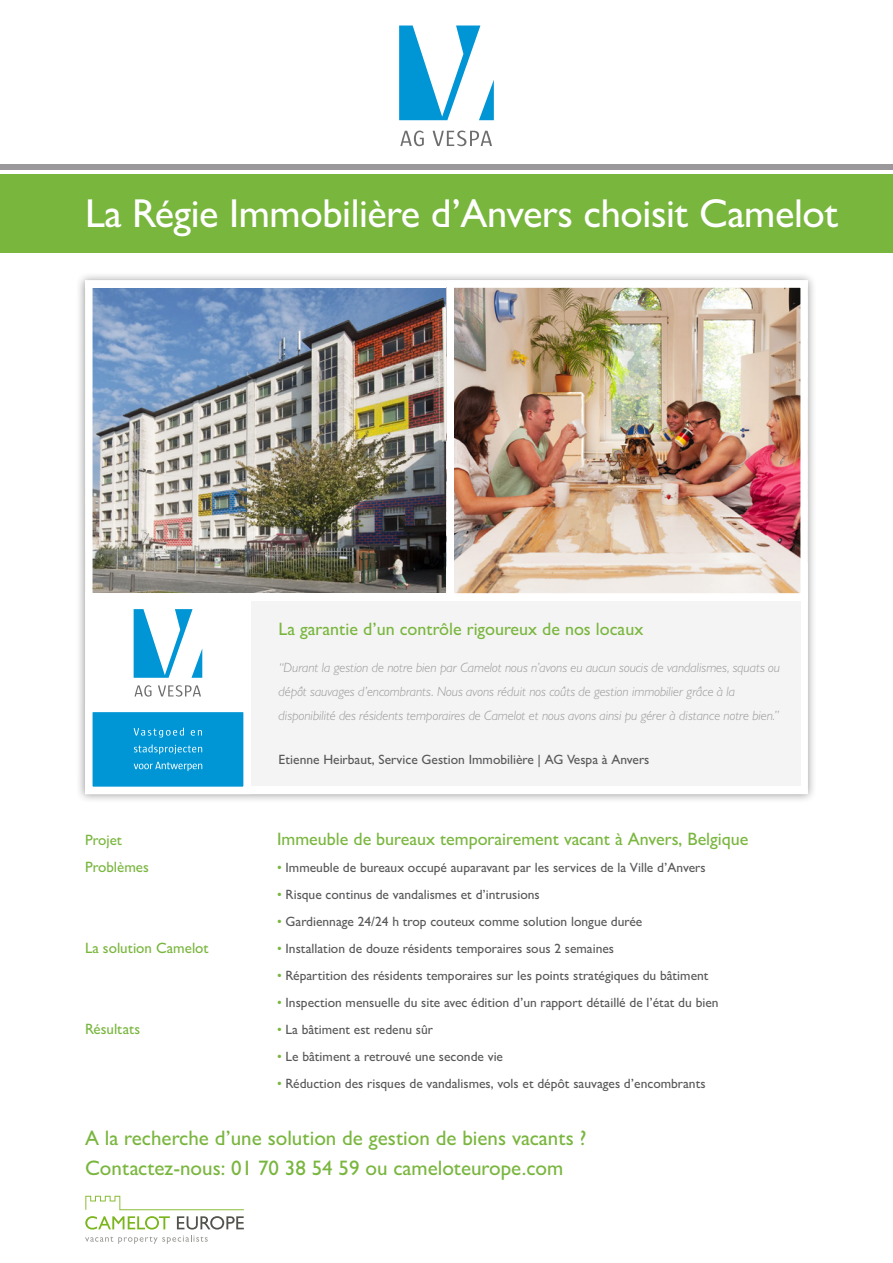
<style>
.page{position:relative;width:893px;height:1263px;background:#fff}
.page>*{position:absolute;margin:0;border:0;box-sizing:border-box;transform-origin:0 0}
.t1{font:500 40.5px "Gill Sans MT Std";letter-spacing:-.01em;color:#fff}
.t2{font:500 21px/30px "Gill Sans MT Std";color:#79b63e}
.t3{font:500 18px "Gill Sans MT Std";color:#79b63e}
.t4{font:500 15px "Gill Sans MT Std";color:#79b63e}
.t5{font:500 13.5px "Gill Sans MT Std";color:#58585a}
.t6{font:italic 300 13.5px/24px "Gill Sans MT Std";color:#9a989a}
.s1{color:#79b63e}
</style>
<div class="page">
<div style="left:76px;top:271px;width:741px;height:532px;background:#1a171c;opacity:.45"></div>
<div style="left:85px;top:280px;width:723px;height:514px;background:#fff"></div>
<div style="left:251px;top:601px;width:549px;height:184px;background:#f5f4f4"></div>
<img style="left:94px;top:289px;width:352px;height:303px">
<div style="left:85px;top:280px;width:723px;height:321px;border:8px solid #fff"></div>
<div style="left:85px;top:705px;width:166px;height:89px;background:#0096d6;border:8px solid #fff"></div>
<div style="left:0;top:174px;width:893px;height:79px;background:#79b63e"></div>
<div style="left:0;top:164px;width:893px;height:6px;background:#9a989a"></div>
<img style="left:455px;top:289px;width:344px;height:303px">
<div style="left:446px;top:280px;width:362px;height:321px;border:8px solid #fff"></div>
<svg style="left:400px;top:131px;width:24px;height:15px"></svg>
<svg style="left:433px;top:131px;width:59px;height:15px"></svg>
<svg style="left:399px;top:26px;width:95px;height:94px"></svg>
<svg style="left:135px;top:685px;width:17px;height:12px"></svg>
<svg style="left:158px;top:685px;width:43px;height:12px"></svg>
<svg style="left:134px;top:609px;width:68px;height:69px"></svg>
<svg style="left:134px;top:728px;width:50px;height:9px"></svg>
<svg style="left:191px;top:730px;width:11px;height:6px"></svg>
<svg style="left:134px;top:744px;width:68px;height:10px"></svg>
<svg style="left:134px;top:762px;width:68px;height:9px"></svg>
<svg style="left:85px;top:1235px;width:123px;height:9px"></svg>
<svg style="left:85px;top:1196px;width:159px;height:14px"></svg>
<svg style="left:85px;top:1216px;width:85px;height:13px"></svg>
<svg style="left:177px;top:1216px;width:67px;height:13px"></svg>
<h1 class="t1" style="left:85px;top:190px;width:755px">La Régie Immobilière d’Anvers choisit Camelot</h1>
<h3 class="t3" style="left:279px;top:618px;width:366px">La garantie d’un contrôle rigoureux de nos locaux</h3>
<p class="t6" style="left:279px;top:655px;width:503px">“Durant la gestion de notre bien par Camelot nous n’avons eu aucun soucis de vandalismes, squats ou dépôt sauvages d’encombrants. Nous avons réduit nos coûts de gestion immobilier grâce à la disponibilité des résidents temporaires de Camelot et nous avons ainsi pu gérer à distance notre bien.”</p>
<p class="t5" style="left:279px;top:751px;width:372px">Etienne Heirbaut, Service Gestion Immobilière | AG Vespa à Anvers</p>
<p class="t4" style="left:85px;top:831px;width:39px">Projet</p>
<h3 class="t3" style="left:277px;top:828px;width:473px">Immeuble de bureaux temporairement vacant à Anvers, Belgique</h3>
<p class="t4" style="left:85px;top:858px;width:65px">Problèmes</p>
<p class="t5" style="left:277px;top:859px;width:430px"><span class="s1">•</span> Immeuble de bureaux occupé auparavant par les services de la Ville d’Anvers</p>
<p class="t5" style="left:277px;top:886px;width:264px"><span class="s1">•</span> Risque continus de vandalismes et d’intrusions</p>
<p class="t5" style="left:277px;top:913px;width:367px"><span class="s1">•</span> Gardiennage 24/24 h trop couteux comme solution longue durée</p>
<p class="t4" style="left:85px;top:939px;width:125px">La solution Camelot</p>
<p class="t5" style="left:277px;top:940px;width:339px"><span class="s1">•</span> Installation de douze résidents temporaires sous 2 semaines</p>
<p class="t5" style="left:277px;top:967px;width:433px"><span class="s1">•</span> Répartition des résidents temporaires sur les points stratégiques du bâtiment</p>
<p class="t5" style="left:277px;top:994px;width:443px"><span class="s1">•</span> Inspection mensuelle du site avec édition d’un rapport détaillé de l’état du bien</p>
<p class="t4" style="left:85px;top:1020px;width:57px">Résultats</p>
<p class="t5" style="left:277px;top:1021px;width:157px"><span class="s1">•</span> La bâtiment est redenu sûr</p>
<p class="t5" style="left:277px;top:1048px;width:228px"><span class="s1">•</span> Le bâtiment a retrouvé une seconde vie</p>
<p class="t5" style="left:277px;top:1075px;width:430px"><span class="s1">•</span> Réduction des risques de vandalismes, vols et dépôt sauvages d’encombrants</p>
<h2 class="t2" style="left:85px;top:1122px;width:503px">A la recherche d’une solution de gestion de biens vacants ?<br>Contactez-nous: 01 70 38 54 59 ou cameloteurope.com</h2>
</div>
